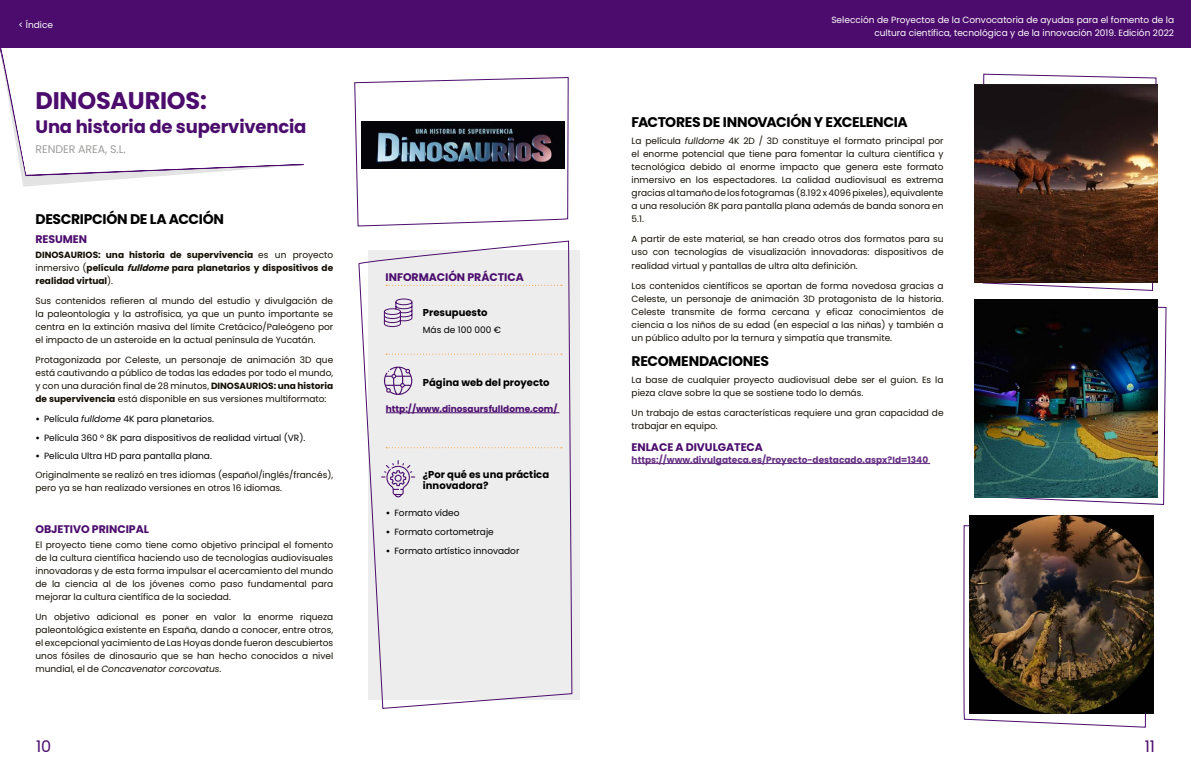
<style>
.page{position:relative;width:1191px;height:766px;background:#fff}
.page>*{position:absolute;margin:0;border:0;box-sizing:border-box;transform-origin:0 0}
.Titulo_practica{font:700 24px "Poppins";letter-spacing:-.01em;color:#4b0c6d}
.Titulo_practica-2{font:700 18px "Poppins";letter-spacing:-.01em;color:#4b0c6d}
.t1{font:16px "Poppins";color:#4b0c6d}
.Titulo_principal{font:700 14px "Poppins";letter-spacing:-.025em;color:#000}
.subtitulo_textos{font:700 11px "Poppins";letter-spacing:-.005em;color:#4b0c6d}
.Entidad_practica{font:11px "Poppins";letter-spacing:-.005em;color:#9d9d9c}
.texto_ficha{font:700 10px/11px "Poppins";color:#000}
.texto{font:9px/13px "Poppins";color:#140f06;text-align:justify}
.texto_ficha-2{font:9px "Poppins";color:#000}
.t2{font:9px/13px "Poppins";color:#fff;text-align:right}
.texto-2{font:700 9px/13px "Poppins";color:#140f06;text-align:justify}
.texto-3{font:700 9px "Poppins";color:#663083}
.texto_ficha-3{font:700 9px "Poppins";color:#4b0c6d}
.s1{font-weight:400}
.s2{font-style:italic}
.s3{font-weight:700}
</style>
<div class="page">
<div style="left:0;top:0;width:1190px;height:48px;background:#4b0c6d"></div>
<div style="left:368px;top:250px;width:211px;height:449px;background:#ededed"></div>
<svg style="left:358px;top:226px;width:215px;height:483px"></svg>
<svg style="left:354px;top:77px;width:215px;height:149px"></svg>
<svg style="left:981px;top:303px;width:186px;height:202px"></svg>
<svg style="left:963px;top:525px;width:185px;height:203px"></svg>
<svg style="left:981px;top:74px;width:176px;height:217px"></svg>
<img style="left:974px;top:84px;width:184px;height:198px">
<img style="left:974px;top:299px;width:183px;height:198px">
<img style="left:970px;top:515px;width:183px;height:198px">
<hr style="left:631px;top:463px;width:299px;height:1px;background:#663083">
<hr style="left:386px;top:412px;width:173px;height:1px;background:#4b0c6d">
<svg style="left:383px;top:298px;width:30px;height:29px"></svg>
<svg style="left:384px;top:366px;width:29px;height:29px"></svg>
<svg style="left:381px;top:460px;width:34px;height:37px"></svg>
<svg style="left:386px;top:447px;width:176px;height:1px"></svg>
<svg style="left:386px;top:353px;width:176px;height:1px"></svg>
<svg style="left:386px;top:285px;width:176px;height:1px"></svg>
<svg style="left:0;top:48px;width:303px;height:139px"></svg>
<p class="t2" style="left:18px;top:18px;width:36px">&lt; Índice</p>
<p class="Titulo_practica" style="left:36px;top:86px;width:173px">DINOSAURIOS:</p>
<p class="Titulo_practica-2" style="left:36px;top:116px;width:272px">Una historia de supervivencia</p>
<p class="Entidad_practica" style="left:36px;top:142px;width:92px">RENDER AREA, S.L.</p>
<p class="Titulo_principal" style="left:36px;top:210px;width:190px">DESCRIPCIÓN DE LA ACCIÓN</p>
<p class="subtitulo_textos" style="left:36px;top:232px;width:53px">RESUMEN</p>
<p class="texto-2" style="left:36px;top:248px;width:299px">DINOSAURIOS: una historia de supervivencia <span class="s1">es un proyecto inmersivo (</span>película <span class="s2">fulldome</span>para planetarios y dispositivos de realidad virtual<span class="s1">).</span></p>
<p class="texto" style="left:36px;top:294px;width:299px">Sus contenidos refieren al mundo del estudio y divulgación de la paleontología y la astrofísica, ya que un punto importante se centra en la extinción masiva del límite Cretácico/Paleógeno por el impacto de un asteroide en la actual península de Yucatán.</p>
<p class="texto" style="left:36px;top:353px;width:299px">Protagonizada por Celeste, un personaje de animación 3D que está cautivando a público de todas las edades por todo el mundo, y con una duración final de 28 minutos, <span class="s3">DINOSAURIOS: una historia de supervivencia</span> está disponible en sus versiones multiformato:</p>
<p class="texto_ficha-2" style="left:36px;top:413px;width:180px"><span class="s3">•</span> Película <span class="s2">fulldome</span> 4K para planetarios.</p>
<p class="texto_ficha-2" style="left:36px;top:432px;width:271px"><span class="s3">•</span> Película 360 º 8K para dispositivos de realidad virtual (VR).</p>
<p class="texto_ficha-2" style="left:36px;top:451px;width:178px"><span class="s3">•</span> Película Ultra HD para pantalla plana.</p>
<p class="texto" style="left:36px;top:468px;width:299px">Originalmente se realizó en tres idiomas (español/inglés/francés), pero ya se han realizado versiones en otros 16 idiomas.</p>
<p class="subtitulo_textos" style="left:36px;top:523px;width:115px">OBJETIVO PRINCIPAL</p>
<p class="texto" style="left:36px;top:538px;width:299px">El proyecto tiene como tiene como objetivo principal el fomento de la cultura científica haciendo uso de tecnologías audiovisuales innovadoras y de esta forma impulsar el acercamiento del mundo de la ciencia al de los jóvenes como paso fundamental para mejorar la cultura científica de la sociedad.</p>
<p class="texto" style="left:36px;top:610px;width:299px">Un objetivo adicional es poner en valor la enorme riqueza paleontológica existente en España, dando a conocer, entre otros, el excepcional yacimiento de Las Hoyas donde fueron descubiertos unos fósiles de dinosaurio que se han hecho conocidos a nivel mundial, el de <span class="s2">Concavenator corcovatus</span>.</p>
<p class="subtitulo_textos" style="left:386px;top:271px;width:140px">INFORMACIÓN PRÁCTICA</p>
<p class="texto_ficha" style="left:423px;top:307px;width:66px">Presupuesto</p>
<p class="texto_ficha-2" style="left:423px;top:325px;width:80px">Más de 100 000 €</p>
<p class="texto_ficha" style="left:423px;top:376px;width:128px">Página web del proyecto</p>
<p class="texto_ficha-3" style="left:386px;top:403px;width:173px">http://www.dinosaursfulldome.com/</p>
<p class="texto_ficha" style="left:423px;top:469px;width:128px">¿Por qué es una práctica innovadora?</p>
<p class="texto_ficha-2" style="left:386px;top:508px;width:75px"><span class="s3">•</span> Formato vídeo</p>
<p class="texto_ficha-2" style="left:386px;top:526px;width:109px"><span class="s3">•</span> Formato cortometraje</p>
<p class="texto_ficha-2" style="left:386px;top:545px;width:135px"><span class="s3">•</span> Formato artístico innovador</p>
<p class="t2" style="left:831px;top:14px;width:344px">Selección de Proyectos de la Convocatoria de ayudas para el fomento de la cultura científica, tecnológica y de la innovación 2019. Edición 2022</p>
<p class="Titulo_principal" style="left:631px;top:114px;width:278px">FACTORES DE INNOVACIÓN Y EXCELENCIA</p>
<p class="texto" style="left:631px;top:135px;width:313px">La película <span class="s2">fulldome</span> 4K 2D / 3D constituye el formato principal por el enorme potencial que tiene para fomentar la cultura científica y tecnológica debido al enorme impacto que genera este formato inmersivo en los espectadores. La calidad audiovisual es extrema gracias al tamaño de los fotogramas (8.192 x 4096 pixeles), equivalente a una resolución 8K para pantalla plana además de banda sonora en 5.1.</p>
<p class="texto" style="left:631px;top:233px;width:313px">A partir de este material, se han creado otros dos formatos para su uso con tecnologías de visualización innovadoras: dispositivos de realidad virtual y pantallas de ultra alta definición.</p>
<p class="texto" style="left:631px;top:279px;width:313px">Los contenidos científicos se aportan de forma novedosa gracias a Celeste, un personaje de animación 3D protagonista de la historia.<br>Celeste transmite de forma cercana y eficaz conocimientos de ciencia a los niños de su edad (en especial a las niñas) y también a un público adulto por la ternura y simpatía que transmite.</p>
<p class="Titulo_principal" style="left:631px;top:352px;width:139px">RECOMENDACIONES</p>
<p class="texto" style="left:631px;top:373px;width:313px">La base de cualquier proyecto audiovisual debe ser el guion. Es la pieza clave sobre la que se sostiene todo lo demás.</p>
<p class="texto" style="left:631px;top:406px;width:313px">Un trabajo de estas características requiere una gran capacidad de trabajar en equipo.</p>
<p class="subtitulo_textos" style="left:631px;top:440px;width:133px">ENLACE A DIVULGATECA</p>
<p class="texto-3" style="left:631px;top:454px;width:298px">https://www.divulgateca.es/Proyecto-destacado.aspx?Id=1340</p>
<h3 class="t1" style="left:36px;top:736px;width:17px">10</h3>
<h3 class="t1" style="left:1144px;top:736px;width:12px">11</h3>
</div>
